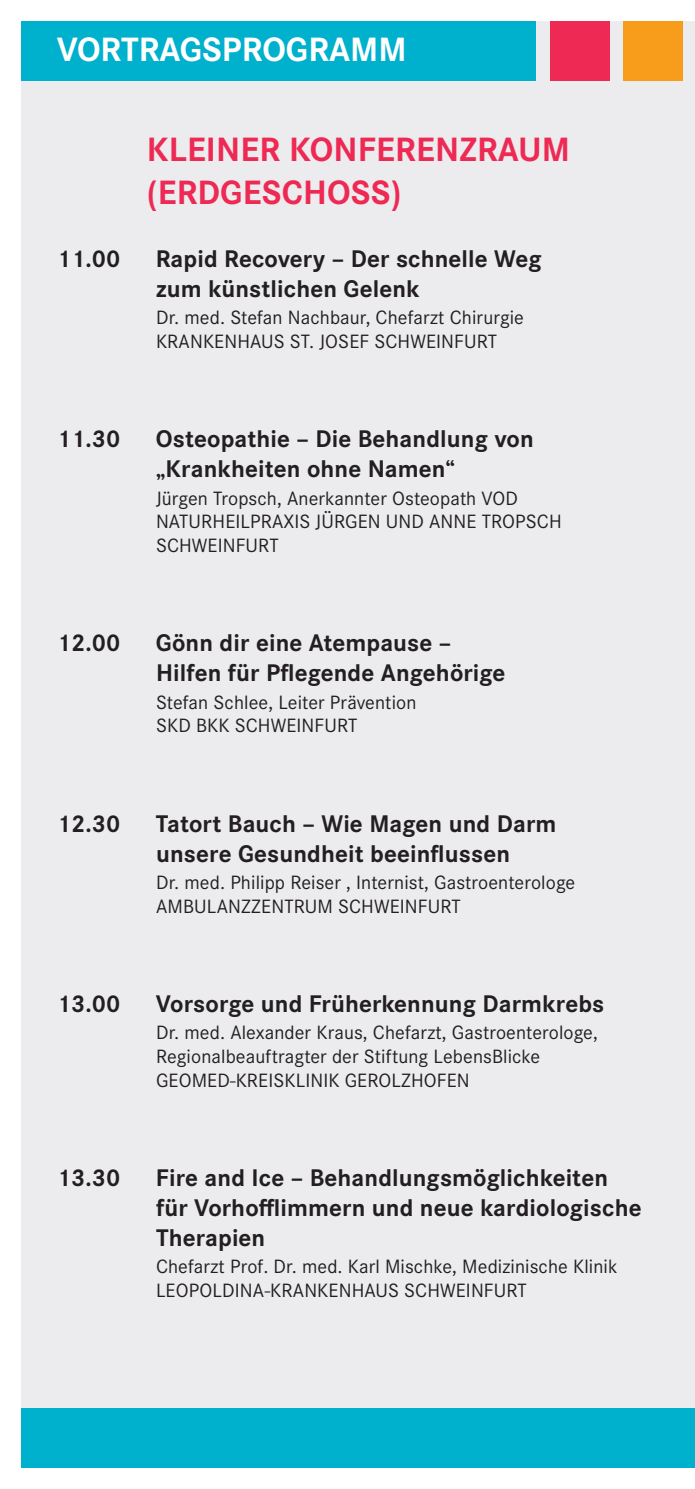
<style>
.page{position:relative;width:695px;height:1489px;background:#fff}
.page>*{position:absolute;margin:0;border:0;box-sizing:border-box;transform-origin:0 0}
.t1{font:700 35px/42.5px "Corporate S";letter-spacing:.005em;color:#ee2953}
.t2{font:700 35px "Corporate S";color:#fff}
.t3{font:700 25px/30px "Corporate S";letter-spacing:.005em;color:#231f20}
.t4{font:20px/23.8px "Corporate S";letter-spacing:.005em;color:#231f20}
</style>
<div class="page">
<div style="left:21px;top:21px;width:673px;height:1446px;background:#ececee"></div>
<div style="left:21px;top:21px;width:514px;height:60px;background:#00b1cd"></div>
<div style="left:549px;top:21px;width:60px;height:60px;background:#ee2953"></div>
<div style="left:623px;top:21px;width:59px;height:60px;background:#f89c1c"></div>
<div style="left:21px;top:1407px;width:673px;height:60px;background:#00b1cd"></div>
<h1 class="t2" style="left:57px;top:36px;width:351px">VORTRAGSPROGRAMM</h1>
<h1 class="t1" style="left:147px;top:131px;width:425px">KLEINER KONFERENZRAUM (ERDGESCHOSS)</h1>
<p class="t3" style="left:57px;top:246px;width:65px">11.00</p>
<p class="t3" style="left:156px;top:246px;width:387px">Rapid Recovery – Der schnelle Weg zum künstlichen Gelenk</p>
<p class="t4" style="left:156px;top:307px;width:369px">Dr. med. Stefan Nachbaur, Chefarzt Chirurgie<br>KRANKENHAUS ST. JOSEF SCHWEINFURT</p>
<p class="t3" style="left:57px;top:426px;width:65px">11.30</p>
<p class="t3" style="left:156px;top:426px;width:379px">Osteopathie – Die Behandlung von „Krankheiten ohne Namen“</p>
<p class="t4" style="left:156px;top:487px;width:407px">Jürgen Tropsch, Anerkannter Osteopath VOD<br>NATURHEILPRAXIS JÜRGEN UND ANNE TROPSCH<br>SCHWEINFURT</p>
<p class="t3" style="left:57px;top:630px;width:65px">12.00</p>
<p class="t3" style="left:156px;top:630px;width:351px">Gönn dir eine Atempause –<br>Hilfen für Pflegende Angehörige</p>
<p class="t4" style="left:156px;top:691px;width:262px">Stefan Schlee, Leiter Prävention<br>SKD BKK SCHWEINFURT</p>
<p class="t3" style="left:57px;top:810px;width:65px">12.30</p>
<p class="t3" style="left:156px;top:810px;width:402px">Tatort Bauch – Wie Magen und Darm unsere Gesundheit beeinflussen</p>
<p class="t4" style="left:156px;top:872px;width:420px">Dr. med. Philipp Reiser , Internist, Gastroenterologe<br>AMBULANZZENTRUM SCHWEINFURT</p>
<p class="t3" style="left:57px;top:990px;width:65px">13.00</p>
<p class="t3" style="left:156px;top:990px;width:450px">Vorsorge und Früherkennung Darmkrebs</p>
<p class="t4" style="left:156px;top:1022px;width:443px">Dr. med. Alexander Kraus, Chefarzt, Gastroenterologe,<br>Regionalbeauftragter der Stiftung LebensBlicke<br>GEOMED-KREISKLINIK GEROLZHOFEN</p>
<p class="t3" style="left:57px;top:1164px;width:65px">13.30</p>
<p class="t3" style="left:156px;top:1164px;width:487px">Fire and Ice – Behandlungsmöglichkeiten für Vorhofflimmern und neue kardiologische<br>Therapien</p>
<p class="t4" style="left:156px;top:1256px;width:463px">Chefarzt Prof. Dr. med. Karl Mischke, Medizinische Klinik<br>LEOPOLDINA-KRANKENHAUS SCHWEINFURT</p>
</div>
